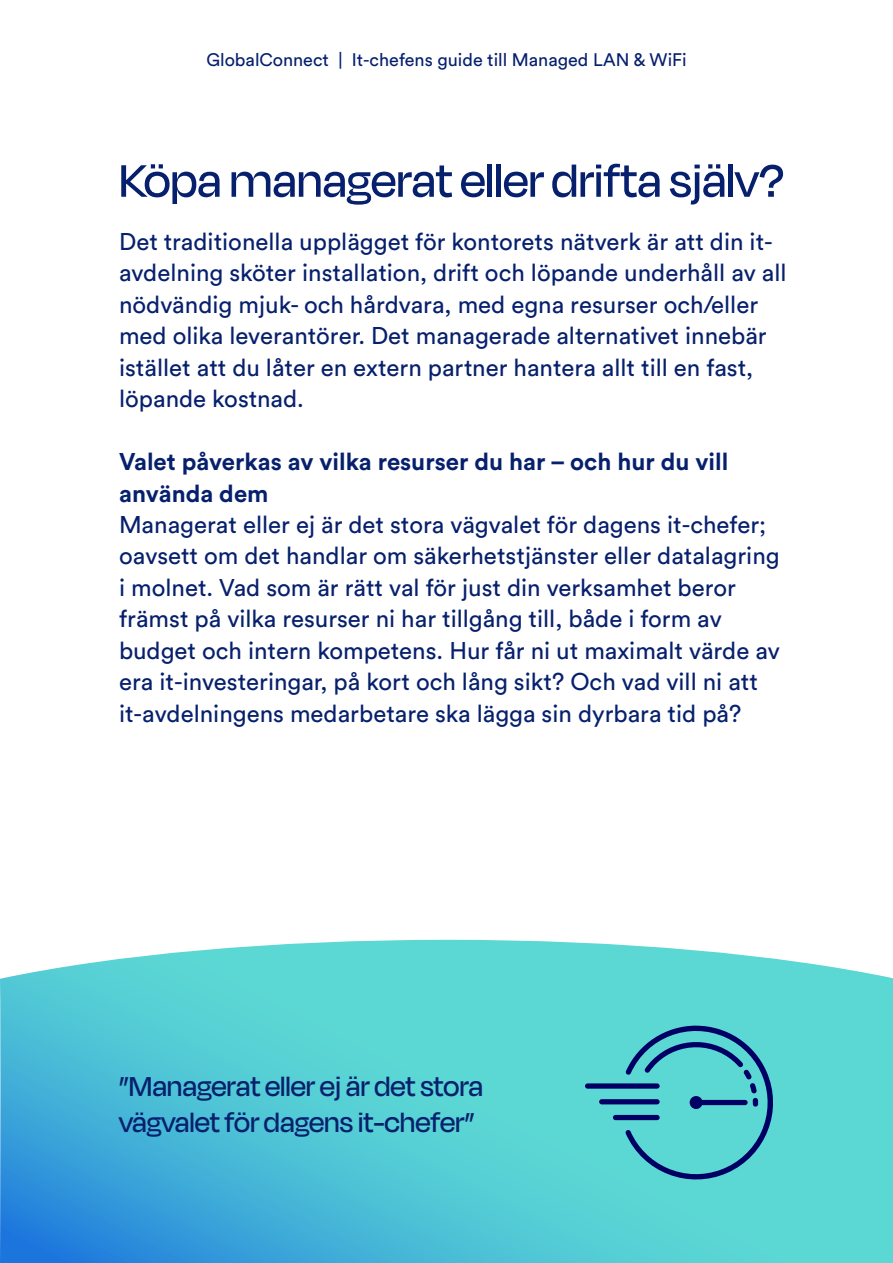
<style>
.page{position:relative;width:893px;height:1263px;background:#fff}
.page>*{position:absolute;margin:0;border:0;box-sizing:border-box;transform-origin:0 0}
.t1{font:500 52.5px "Degular Display";color:#07206d}
.t2{font:500 31.5px/36px "Degular Display";color:#07206d}
.t3{font:24px/31.5px "Circular Pro";color:#07206d}
.t4{font:700 24px/31.5px "Circular Pro";color:#07206d}
.t5{font:18px "Circular Pro";color:#07206d}
</style>
<div class="page">
<svg style="left:0;top:940px;width:893px;height:323px;background:#59cbd6"></svg>
<svg style="left:585px;top:1025px;width:189px;height:155px;background:#4db7c3"></svg>
<p class="t5" style="left:206px;top:47px;width:482px">GlobalConnect | It-chefens guide till Managed LAN &amp; WiFi</p>
<h1 class="t1" style="left:119px;top:151px;width:666px">Köpa managerat eller drifta själv?</h1>
<p class="t3" style="left:119px;top:224px;width:669px">Det traditionella upplägget för kontorets nätverk är att din it&shy;avdelning sköter installation, drift och löpande underhåll av all nödvändig mjuk- och hårdvara, med egna resurser och/eller med olika leverantörer. Det managerade alternativet innebär istället att du låter en extern partner hantera allt till en fast, löpande kostnad.</p>
<p class="t4" style="left:119px;top:445px;width:611px">Valet påverkas av vilka resurser du har – och hur du vill använda dem</p>
<p class="t3" style="left:119px;top:508px;width:662px">Managerat eller ej är det stora vägvalet för dagens it-chefer; oavsett om det handlar om säkerhetstjänster eller datalagring i molnet. Vad som är rätt val för just din verksamhet beror främst på vilka resurser ni har tillgång till, både i form av budget och intern kompetens. Hur får ni ut maximalt värde av era it-investeringar, på kort och lång sikt? Och vad vill ni att it-avdelningens medarbetare ska lägga sin dyrbara tid på?</p>
<h2 class="t2" style="left:119px;top:1068px;width:366px">”Managerat eller ej är det stora vägvalet för dagens it-chefer”</h2>
</div>
